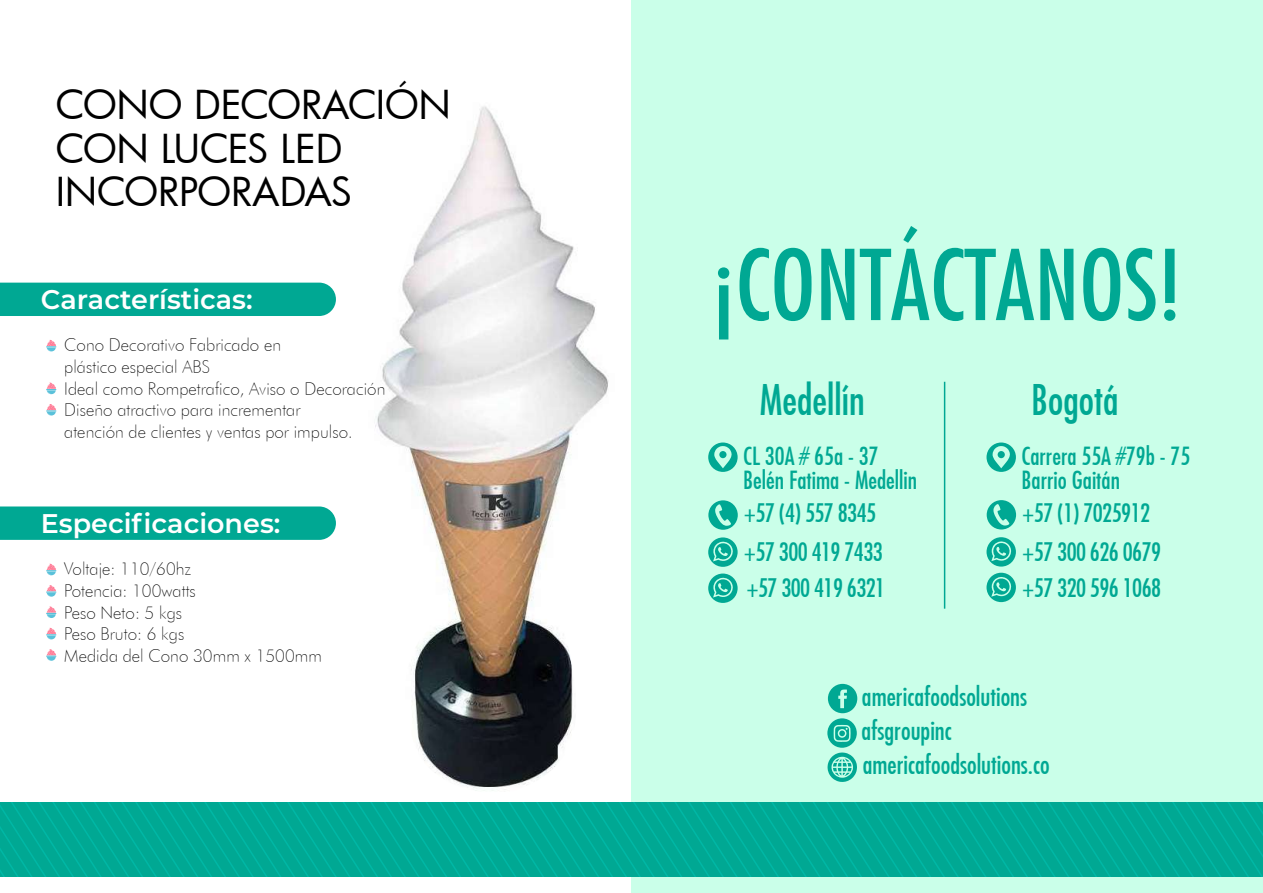
<style>
.page{position:relative;width:1263px;height:893px;background:#fff}
.page>*{position:absolute;margin:0;border:0;box-sizing:border-box;transform-origin:0 0}
.t1{font:94.65px "Futura Condensed";color:#00a893}
.t2{font:40.5px "Futura Condensed";color:#00a893}
.t3{font:39px/43.5px "Futura";letter-spacing:-.005em;color:#000}
.t4{font:600 27px "Montserrat";color:#fff}
.t5{font:25.5px/34px "Futura Condensed";color:#00a893}
.t6{font:24.45px "Futura Condensed";letter-spacing:-.025em;color:#00a893}
.t7{font:24px/24px "Futura Condensed";color:#00a893}
.t8{font:100 18px/21.6px "Futura";color:#000}
</style>
<div class="page">
<img style="left:375px;top:106px;width:234px;height:685px">
<div style="left:631px;top:0;width:632px;height:893px;background:#caffe9"></div>
<svg style="left:0;top:802px;width:1263px;height:75px;background:#00a995"></svg>
<div style="left:0;top:283px;width:336px;height:33px;background:#00a893"></div>
<svg style="left:46px;top:340px;width:10px;height:11px"></svg>
<svg style="left:46px;top:382px;width:10px;height:12px"></svg>
<svg style="left:46px;top:404px;width:10px;height:11px"></svg>
<div style="left:0;top:506px;width:336px;height:34px;background:#00a893"></div>
<svg style="left:46px;top:563px;width:10px;height:12px"></svg>
<svg style="left:46px;top:585px;width:10px;height:12px"></svg>
<svg style="left:46px;top:606px;width:10px;height:12px"></svg>
<svg style="left:46px;top:627px;width:10px;height:12px"></svg>
<svg style="left:46px;top:649px;width:10px;height:12px"></svg>
<svg style="left:708px;top:537px;width:30px;height:30px"></svg>
<svg style="left:708px;top:573px;width:30px;height:30px"></svg>
<svg style="left:708px;top:442px;width:30px;height:30px"></svg>
<svg style="left:708px;top:500px;width:30px;height:30px"></svg>
<svg style="left:986px;top:537px;width:30px;height:30px"></svg>
<svg style="left:986px;top:573px;width:30px;height:29px"></svg>
<svg style="left:986px;top:442px;width:30px;height:30px"></svg>
<svg style="left:987px;top:500px;width:29px;height:29px"></svg>
<svg style="left:827px;top:684px;width:30px;height:98px"></svg>
<hr style="left:944px;top:382px;width:1px;height:227px;background:#00a893">
<h3 class="t3" style="left:56px;top:82px;width:397px">CONO DECORACIÓN<br>CON LUCES LED<br>INCORPORADAS</h3>
<h3 class="t4" style="left:41px;top:281px;width:213px">Características:</h3>
<p class="t8" style="left:64px;top:334px;width:323px">Cono Decorativo Fabricado en<br>plástico especial ABS<br>Ideal como Rompetrafico, Aviso o Decoración Diseño atractivo para incrementar<br>atención de clientes y ventas por impulso.</p>
<h3 class="t4" style="left:41px;top:505px;width:241px">Especificaciones:</h3>
<p class="t8" style="left:64px;top:558px;width:259px">Voltaje: 110/60hz<br>Potencia: 100watts<br>Peso Neto: 5 kgs<br>Peso Bruto: 6 kgs<br>Medida del Cono 30mm x 1500mm</p>
<h1 class="t1" style="left:712px;top:226px;width:471px">¡CONTÁCTANOS!</h1>
<h2 class="t2" style="left:760px;top:375px;width:106px">Medellín</h2>
<h2 class="t2" style="left:1031px;top:375px;width:89px">Bogotá</h2>
<h3 class="t7" style="left:743px;top:444px;width:175px">CL 30A # 65a - 37<br>Belén Fatima - Medellin</h3>
<h3 class="t7" style="left:1021px;top:444px;width:170px">Carrera 55A #79b - 75<br>Barrio Gaitán</h3>
<h3 class="t6" style="left:744px;top:498px;width:134px">+57 (4) 557 8345</h3>
<h3 class="t6" style="left:1022px;top:498px;width:129px">+57 (1) 7025912</h3>
<h3 class="t6" style="left:744px;top:537px;width:140px">+57 300 419 7433</h3>
<h3 class="t6" style="left:1022px;top:537px;width:140px">+57 300 626 0679</h3>
<h3 class="t6" style="left:746px;top:573px;width:140px">+57 300 419 6321</h3>
<h3 class="t6" style="left:1022px;top:572px;width:140px">+57 320 596 1068</h3>
<h3 class="t5" style="left:861px;top:679px;width:167px">americafoodsolutions afsgroupinc</h3>
<h3 class="t5" style="left:863px;top:747px;width:189px">americafoodsolutions.co</h3>
</div>
